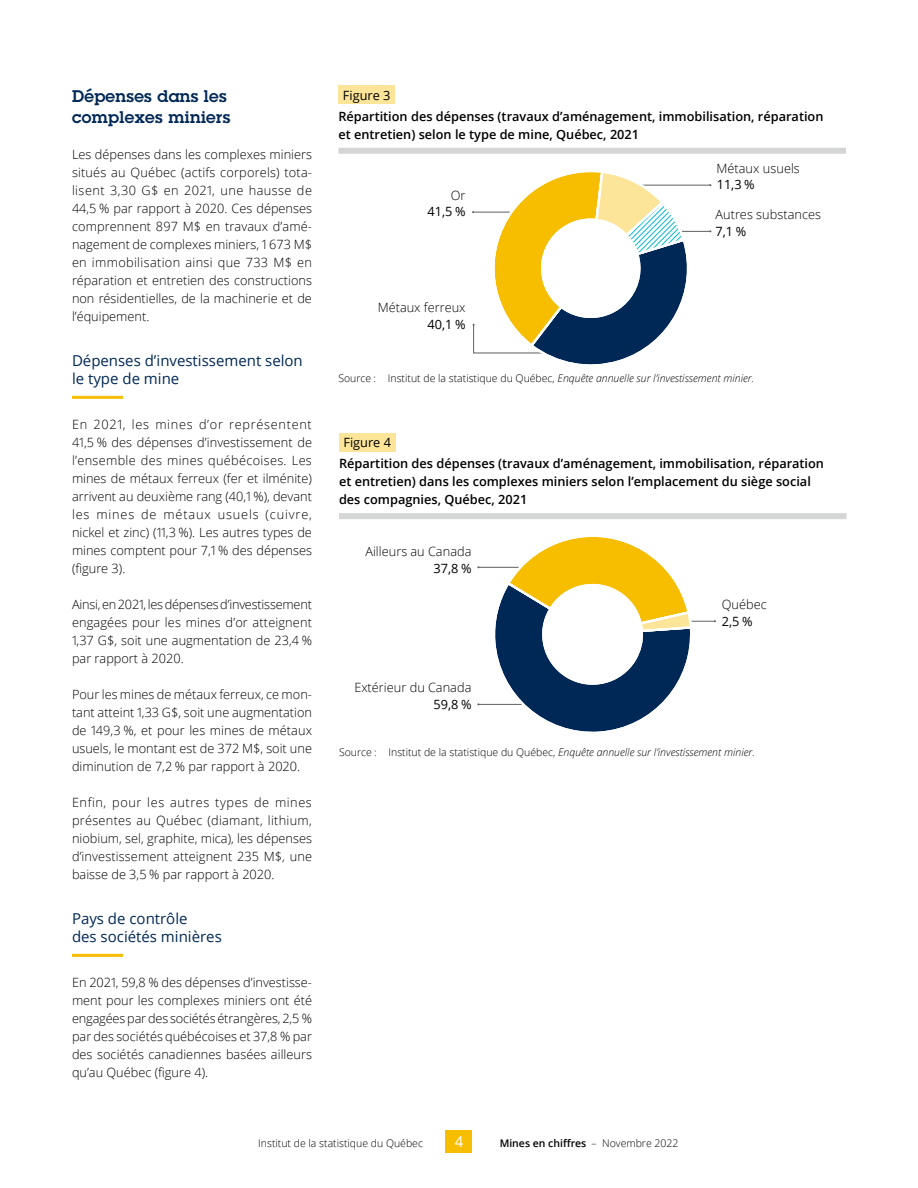
<style>
.page{position:relative;width:918px;height:1188px;background:#fff}
.page>*{position:absolute;margin:0;border:0;box-sizing:border-box;transform-origin:0 0}
.t1{font:600 16.5px/21px "Lubalin Graph Std";letter-spacing:.02em;color:#002856}
.t2{font:15px/18px "Open Sans";color:#002856}
.t3{font:15px "Open Sans";color:#fff}
.t4{font:300 12.75px/18px "Open Sans";color:#000;text-align:justify}
.t5{font:600 12.75px/18px "Open Sans";color:#000}
.t6{font:12.75px "Open Sans";color:#000}
.t7{font:italic 300 10.5px "Open Sans";color:#000}
.t8{font:300 10.5px "Open Sans";color:#000}
.t9{font:600 10.5px "Open Sans";color:#000}
.s1{font-style:normal}
.s2{font-weight:300}
</style>
<div class="page">
<div style="left:446px;top:1130px;width:26px;height:23px;background:#f7be00"></div>
<hr style="left:72px;top:396px;width:51px;height:3px;background:#f7be00">
<hr style="left:72px;top:954px;width:51px;height:3px;background:#f7be00">
<div style="left:338px;top:86px;width:57px;height:18px;background:#fce599"></div>
<div style="left:338px;top:148px;width:508px;height:6px;background:#d4d5d5"></div>
<hr style="left:629px;top:185px;width:81px;height:1px;background:#5f6060">
<hr style="left:668px;top:231px;width:42px;height:1px;background:#5f6060">
<svg style="left:472px;top:172px;width:227px;height:193px"></svg>
<div style="left:339px;top:433px;width:57px;height:19px;background:#fce599"></div>
<div style="left:339px;top:513px;width:508px;height:6px;background:#d4d5d5"></div>
<hr style="left:478px;top:567px;width:52px;height:1px;background:#5f6060">
<hr style="left:478px;top:704px;width:52px;height:1px;background:#5f6060">
<svg style="left:490px;top:537px;width:226px;height:195px"></svg>
<p class="t1" style="left:72px;top:85px;width:160px">Dépenses dans les complexes miniers</p>
<p class="t4" style="left:72px;top:145px;width:242px">Les dépenses dans les complexes miniers situés au Québec (actifs corporels) tota&shy;lisent 3,30 G$ en 2021, une hausse de 44,5 % par rapport à 2020. Ces dépenses comprennent 897 M$ en travaux d’amé&shy;nagement de complexes miniers, 1 673 M$ en immobilisation ainsi que 733 M$ en réparation et entretien des constructions non résidentielles, de la machinerie et de l’équipement.</p>
<p class="t2" style="left:72px;top:351px;width:232px">Dépenses d’investissement selon le type de mine</p>
<p class="t4" style="left:72px;top:415px;width:242px">En 2021, les mines d’or représentent 41,5 % des dépenses d’investissement de l’ensemble des mines québécoises. Les mines de métaux ferreux (fer et ilménite) arrivent au deuxième rang (40,1 %), devant les mines de métaux usuels (cuivre, nickel et zinc) (11,3 %). Les autres types de mines comptent pour 7,1 % des dépenses (figure 3).</p>
<p class="t4" style="left:72px;top:595px;width:242px">Ainsi, en 2021, les dépenses d’investissement engagées pour les mines d’or atteignent 1,37 G$, soit une augmentation de 23,4 % par rapport à 2020.</p>
<p class="t4" style="left:72px;top:685px;width:242px">Pour les mines de métaux ferreux, ce mon&shy;tant atteint 1,33 G$, soit une augmentation de 149,3 %, et pour les mines de métaux usuels, le montant est de 372 M$, soit une diminution de 7,2 % par rapport à 2020.</p>
<p class="t4" style="left:72px;top:793px;width:242px">Enfin, pour les autres types de mines présentes au Québec (diamant, lithium, niobium, sel, graphite, mica), les dépenses d’investissement atteignent 235 M$, une baisse de 3,5 % par rapport à 2020.</p>
<p class="t2" style="left:72px;top:909px;width:151px">Pays de contrôle<br>des sociétés minières</p>
<p class="t4" style="left:72px;top:973px;width:242px">En 2021, 59,8 % des dépenses d’investisse&shy;ment pour les complexes miniers ont été engagées par des sociétés étrangères, 2,5 % par des sociétés québécoises et 37,8 % par des sociétés canadiennes basées ailleurs qu’au Québec (figure 4).</p>
<p class="t6" style="left:343px;top:86px;width:49px">Figure 3</p>
<p class="t5" style="left:338px;top:107px;width:487px">Répartition des dépenses (travaux d’aménagement, immobilisation, réparation et entretien) selon le type de mine, Québec, 2021</p>
<p class="t4" style="left:451px;top:186px;width:16px">Or</p>
<p class="t6" style="left:428px;top:203px;width:40px">41,5 %</p>
<p class="t4" style="left:378px;top:299px;width:89px">Métaux ferreux</p>
<p class="t6" style="left:427px;top:316px;width:40px">40,1 %</p>
<p class="t4" style="left:717px;top:159px;width:85px">Métaux usuels</p>
<p class="t6" style="left:717px;top:176px;width:40px">11,3 %</p>
<p class="t4" style="left:716px;top:205px;width:107px">Autres substances</p>
<p class="t6" style="left:716px;top:222px;width:32px">7,1 %</p>
<p class="t7" style="left:338px;top:371px;width:417px"><span class="s1">Source : Institut de la statistique du Québec,</span> Enquête annuelle sur l’investissement minier.</p>
<p class="t6" style="left:344px;top:434px;width:49px">Figure 4</p>
<p class="t5" style="left:339px;top:454px;width:487px">Répartition des dépenses (travaux d’aménagement, immobilisation, réparation et entretien) dans les complexes miniers selon l’emplacement du siège social des compagnies, Québec, 2021</p>
<p class="t4" style="left:365px;top:542px;width:108px">Ailleurs au Canada</p>
<p class="t6" style="left:433px;top:559px;width:40px">37,8 %</p>
<p class="t4" style="left:354px;top:678px;width:119px">Extérieur du Canada</p>
<p class="t6" style="left:433px;top:695px;width:40px">59,8 %</p>
<p class="t4" style="left:722px;top:595px;width:47px">Québec</p>
<p class="t6" style="left:722px;top:613px;width:32px">2,5 %</p>
<p class="t7" style="left:339px;top:745px;width:417px"><span class="s1">Source : Institut de la statistique du Québec,</span> Enquête annuelle sur l’investissement minier.</p>
<p class="t8" style="left:258px;top:1136px;width:166px">Institut de la statistique du Québec</p>
<p class="t3" style="left:455px;top:1131px;width:10px">4</p>
<p class="t9" style="left:500px;top:1136px;width:180px">Mines en chiffres <span class="s2">– Novembre 2022</span></p>
</div>
